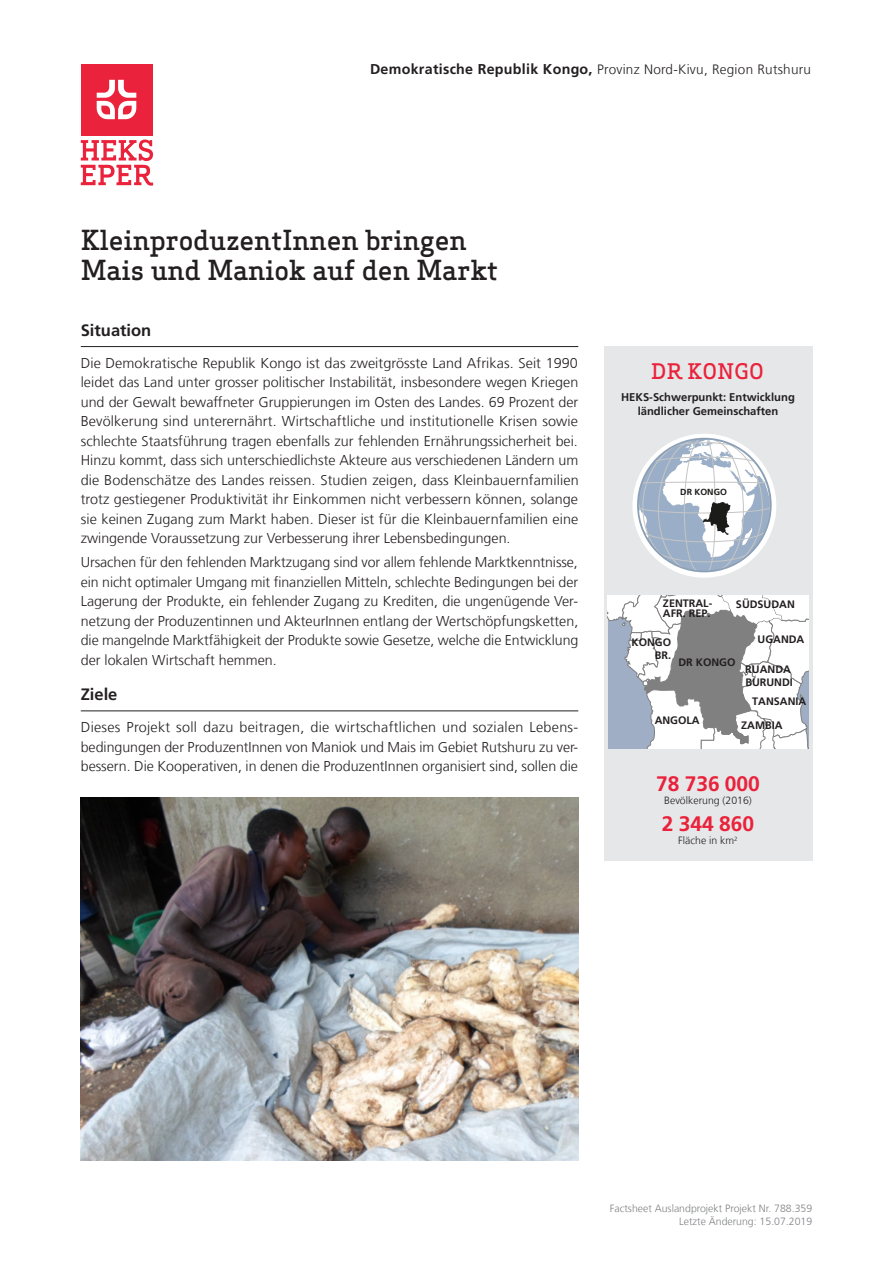
<style>
.page{position:relative;width:893px;height:1263px;background:#fff}
.page>*{position:absolute;margin:0;border:0;box-sizing:border-box;transform-origin:0 0}
.Titel{font:500 27px "Apex Serif";letter-spacing:-.01em;color:#231f20}
.t1{font:700 21px "Frutiger LT Com";color:#ea223b}
.t2{font:500 21px "Apex Serif";letter-spacing:.025em;color:#ea223b}
.Untertitel{font:700 16.5px "Frutiger LT Com";color:#231f20}
.text{font:300 14.25px/19.5px "Frutiger LT Com";color:#231f20;text-align:justify}
.Kopfzeile{font:300 13.5px "Frutiger LT Com";letter-spacing:.02em;color:#231f20}
.t3{font:700 11.25px/13.4px "Frutiger LT Com";color:#231f20;text-align:center}
.t4{font:700 10.8px/13px "Frutiger LT Com";color:#231f20;text-align:right}
.t5{font:300 10.5px/12.6px "Frutiger LT Com";color:#808285;text-align:right}
.t6{font:300 10.5px "Frutiger LT Com";color:#231f20}
.t7{font:700 8.85px "Frutiger LT Com";color:#1b1b1a}
.s1{font-weight:700;font-size:14.25px}
</style>
<div class="page">
<hr style="left:81px;top:346px;width:497px;height:1px;background:#231f20">
<hr style="left:81px;top:710px;width:497px;height:1px;background:#231f20">
<div style="left:604px;top:347px;width:208px;height:514px;background:#e6e7e9"></div>
<svg style="left:607px;top:595px;width:201px;height:154px"></svg>
<svg style="left:633px;top:434px;width:143px;height:143px"></svg>
<img style="left:81px;top:797px;width:497px;height:364px">
<div style="left:81px;top:64px;width:71px;height:71px;background:#ea223b"></div>
<svg style="left:97px;top:80px;width:39px;height:39px"></svg>
<svg style="left:81px;top:140px;width:72px;height:46px"></svg>
<p class="Kopfzeile" style="left:370px;top:62px;width:443px"><span class="s1">Demokratische Republik Kongo,</span> Provinz Nord-Kivu, Region Rutshuru</p>
<p class="Titel" style="left:81px;top:223px;width:388px">KleinproduzentInnen bringen</p>
<p class="Titel" style="left:81px;top:253px;width:419px">Mais und Maniok auf den Markt</p>
<p class="Untertitel" style="left:81px;top:320px;width:72px">Situation</p>
<p class="text" style="left:81px;top:353px;width:499px">Die Demokratische Republik Kongo ist das zweitgrösste Land Afrikas. Seit 1990 leidet das Land unter grosser politischer Instabilität, insbesondere wegen Kriegen und der Gewalt bewaffneter Gruppierungen im Osten des Landes. 69 Prozent der Bevölkerung sind unterernährt. Wirtschaftliche und institutionelle Krisen sowie schlechte Staatsführung tragen ebenfalls zur fehlenden Ernährungssicherheit bei.<br>Hinzu kommt, dass sich unterschiedlichste Akteure aus verschiedenen Ländern um die Bodenschätze des Landes reissen. Studien zeigen, dass Kleinbauernfamilien trotz gestiegener Produktivität ihr Einkommen nicht verbessern können, solange sie keinen Zugang zum Markt haben. Dieser ist für die Kleinbauernfamilien eine zwingende Voraussetzung zur Verbesserung ihrer Lebensbedingungen.</p>
<p class="text" style="left:81px;top:552px;width:499px">Ursachen für den fehlenden Marktzugang sind vor allem fehlende Marktkenntnisse, ein nicht optimaler Umgang mit finanziellen Mitteln, schlechte Bedingungen bei der Lagerung der Produkte, ein fehlender Zugang zu Krediten, die ungenügende Ver&shy;netzung der Produzentinnen und AkteurInnen entlang der Wertschöpfungsketten, die mangelnde Marktfähigkeit der Produkte sowie Gesetze, welche die Entwicklung der lokalen Wirtschaft hemmen.</p>
<p class="Untertitel" style="left:81px;top:684px;width:38px">Ziele</p>
<p class="text" style="left:81px;top:717px;width:499px">Dieses Projekt soll dazu beitragen, die wirtschaftlichen und sozialen Lebens&shy;bedingungen der ProduzentInnen von Maniok und Mais im Gebiet Rutshuru zu ver&shy;bessern. Die Kooperativen, in denen die ProduzentInnen organisiert sind, sollen die</p>
<p class="t2" style="left:651px;top:358px;width:114px">DR KONGO</p>
<p class="t3" style="left:621px;top:391px;width:175px">HEKS-Schwerpunkt: Entwicklung ländlicher Gemeinschaften</p>
<p class="t7" style="left:680px;top:486px;width:48px">DR KONGO</p>
<p class="t4" style="left:663px;top:597px;width:51px">ZENTRAL-</p>
<p class="t4" style="left:736px;top:598px;width:60px">SÜDSUDAN</p>
<p class="t4" style="left:663px;top:607px;width:49px">AFR. REP.</p>
<p class="t4" style="left:631px;top:636px;width:41px">KONGO<br>BR.</p>
<p class="t4" style="left:758px;top:633px;width:48px">UGANDA</p>
<p class="t4" style="left:745px;top:662px;width:49px;text-align:left">RUANDA<br>BURUNDI</p>
<p class="t4" style="left:752px;top:694px;width:56px">TANSANIA</p>
<p class="t4" style="left:741px;top:718px;width:43px">ZAMBIA</p>
<p class="t4" style="left:678px;top:656px;width:59px">DR KONGO</p>
<p class="t4" style="left:655px;top:714px;width:47px">ANGOLA</p>
<p class="t1" style="left:656px;top:771px;width:105px">78 736 000</p>
<p class="t6" style="left:664px;top:794px;width:89px">Bevölkerung (2016)</p>
<p class="t1" style="left:662px;top:811px;width:94px">2 344 860</p>
<p class="t6" style="left:678px;top:835px;width:61px">Fläche in km<sup>2</sup></p>
<p class="t5" style="left:610px;top:1202px;width:204px">Factsheet Auslandprojekt Projekt Nr. 788.359<br>Letzte Änderung: 15.07.2019</p>
</div>
